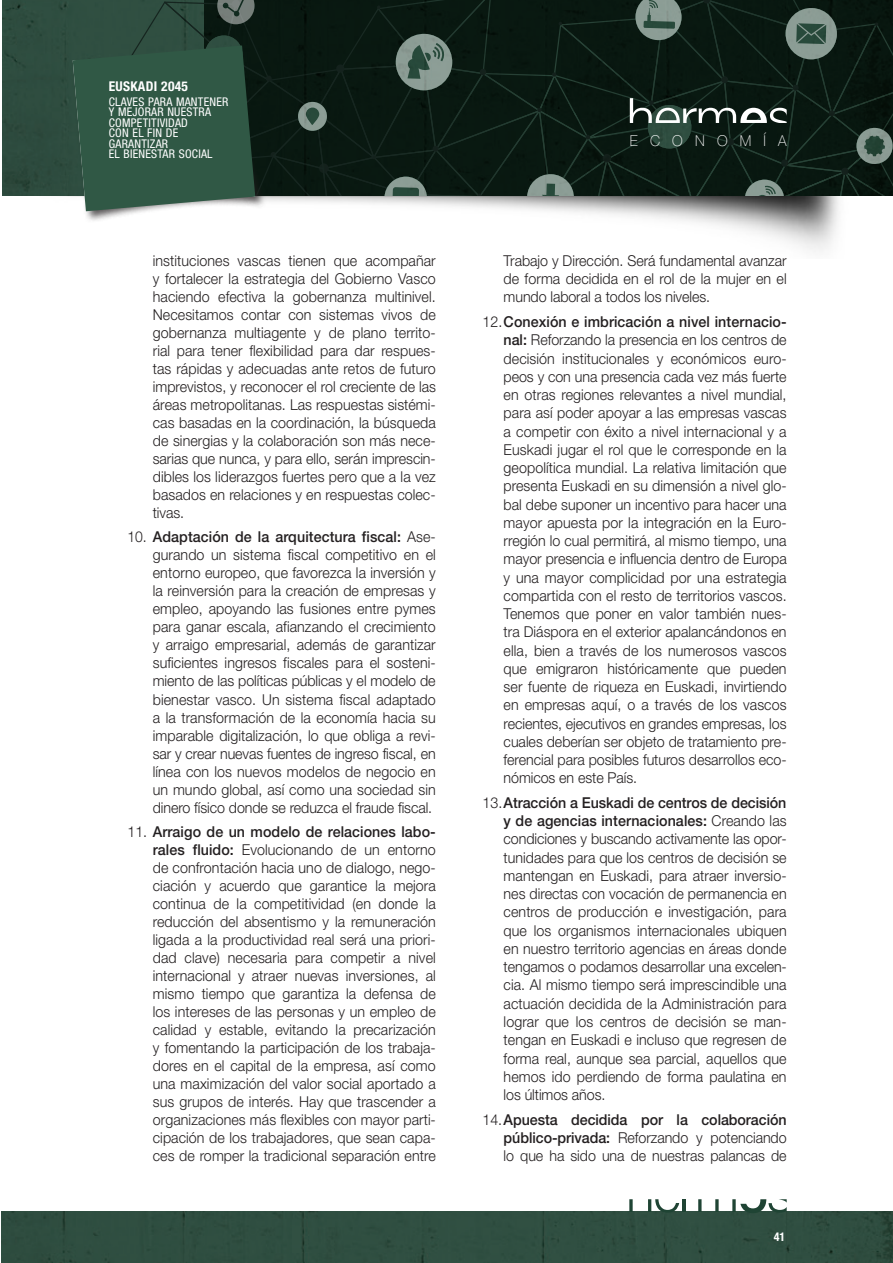
<style>
.page{position:relative;width:893px;height:1263px;background:#fff}
.page>*{position:absolute;margin:0;border:0;box-sizing:border-box;transform-origin:0 0}
.TEXTO_COMUN{font:300 15px/18.3px "Helvetica Neue LT Std";letter-spacing:-.005em;color:#231f20;text-align:justify;scale:.95 1}
.TEXTO_COMUN-2{font:300 15px/18px "Helvetica Neue LT Std";letter-spacing:-.005em;color:#231f20;text-align:justify;scale:.93 1}
.t1{font:100 15px "Helvetica Neue LT Std";letter-spacing:.86em;color:#fff;scale:.95 1}
.t2{font:700 condensed 13.5px "Helvetica Neue LT Std";letter-spacing:.02em;color:#fff}
.t3{font:condensed 12px/10.5px "Helvetica Neue LT Std";letter-spacing:.02em;color:#fff}
.t4{font:700 condensed 12px "Helvetica Neue LT Std";color:#fff}
.s1{font-weight:500}
</style>
<div class="page">
<div style="left:1px;top:1212px;width:892px;height:51px;background:#2f4e41"></div>
<svg style="left:629px;top:1199px;width:4px;height:13px"></svg>
<svg style="left:648px;top:1199px;width:38px;height:14px"></svg>
<svg style="left:715px;top:1199px;width:4px;height:13px"></svg>
<svg style="left:698px;top:1199px;width:3px;height:13px"></svg>
<svg style="left:732px;top:1199px;width:4px;height:13px"></svg>
<svg style="left:740px;top:1199px;width:47px;height:14px"></svg>
<div style="left:2px;top:0;width:71px;height:196px;background:#2e4c3f"></div>
<div style="left:71px;top:58px;width:196px;height:166px;background:#231f20;opacity:.75"></div>
<svg style="left:73px;top:0;width:820px;height:211px;background:#25382f"></svg>
<p class="t2" style="left:109px;top:78px;width:81px">EUSKADI 2045</p>
<p class="t3" style="left:109px;top:96px;width:121px">CLAVES PARA MANTENER<br>Y MEJORAR NUESTRA<br>COMPETITIVIDAD<br>CON EL FIN DE<br>GARANTIZAR<br>EL BIENESTAR SOCIAL</p>
<p class="TEXTO_COMUN" style="left:153px;top:251px;width:300px">instituciones vascas tienen que acompañar y fortalecer la estrategia del Gobierno Vasco haciendo efectiva la gobernanza multinivel.<br>Necesitamos contar con sistemas vivos de gobernanza multiagente y de plano territo&shy;rial para tener flexibilidad para dar respues&shy;tas rápidas y adecuadas ante retos de futuro imprevistos, y reconocer el rol creciente de las áreas metropolitanas. Las respuestas sistémi&shy;cas basadas en la coordinación, la búsqueda de sinergias y la colaboración son más nece&shy;sarias que nunca, y para ello, serán imprescin&shy;dibles los liderazgos fuertes pero que a la vez basados en relaciones y en respuestas colec&shy;tivas.</p>
<p class="TEXTO_COMUN-2" style="left:153px;top:528px;width:306px;text-indent:-25px">10. <span class="s1">Adaptación de la arquitectura fiscal:</span> Ase&shy;gurando un sistema fiscal competitivo en el entorno europeo, que favorezca la inversión y la reinversión para la creación de empresas y empleo, apoyando las fusiones entre pymes para ganar escala, afianzando el crecimiento y arraigo empresarial, además de garantizar suficientes ingresos fiscales para el sosteni&shy;miento de las políticas públicas y el modelo de bienestar vasco. Un sistema fiscal adaptado a la transformación de la economía hacia su imparable digitalización, lo que obliga a revi&shy;sar y crear nuevas fuentes de ingreso fiscal, en línea con los nuevos modelos de negocio en un mundo global, así como una sociedad sin dinero físico donde se reduzca el fraude fiscal.</p>
<p class="TEXTO_COMUN" style="left:153px;top:822px;width:299px;text-indent:-25px">11. <span class="s1">Arraigo de un modelo de relaciones labo&shy;rales fluido:</span> Evolucionando de un entorno de confrontación hacia uno de dialogo, nego&shy;ciación y acuerdo que garantice la mejora continua de la competitividad (en donde la reducción del absentismo y la remuneración ligada a la productividad real será una priori&shy;dad clave) necesaria para competir a nivel internacional y atraer nuevas inversiones, al mismo tiempo que garantiza la defensa de los intereses de las personas y un empleo de calidad y estable, evitando la precarización y fomentando la participación de los trabaja&shy;dores en el capital de la empresa, así como una maximización del valor social aportado a sus grupos de interés. Hay que trascender a organizaciones más flexibles con mayor parti&shy;cipación de los trabajadores, que sean capa&shy;ces de romper la tradicional separación entre</p>
<p class="t1" style="left:630px;top:132px;width:167px">ECONOMÍA</p>
<p class="TEXTO_COMUN" style="left:504px;top:251px;width:299px">Trabajo y Dirección. Será fundamental avanzar de forma decidida en el rol de la mujer en el mundo laboral a todos los niveles.</p>
<p class="TEXTO_COMUN" style="left:504px;top:312px;width:299px;text-indent:-21px">12.<span class="s1">Conexión e imbricación a nivel internacio&shy;nal:</span> Reforzando la presencia en los centros de decisión institucionales y económicos euro&shy;peos y con una presencia cada vez más fuerte en otras regiones relevantes a nivel mundial, para así poder apoyar a las empresas vascas a competir con éxito a nivel internacional y a Euskadi jugar el rol que le corresponde en la geopolítica mundial. La relativa limitación que presenta Euskadi en su dimensión a nivel glo&shy;bal debe suponer un incentivo para hacer una mayor apuesta por la integración en la Euro&shy;rregión lo cual permitirá, al mismo tiempo, una mayor presencia e influencia dentro de Europa y una mayor complicidad por una estrategia compartida con el resto de territorios vascos.<br>Tenemos que poner en valor también nues&shy;tra Diáspora en el exterior apalancándonos en ella, bien a través de los numerosos vascos que emigraron históricamente que pueden ser fuente de riqueza en Euskadi, invirtiendo en empresas aquí, o a través de los vascos recientes, ejecutivos en grandes empresas, los cuales deberían ser objeto de tratamiento pre&shy;ferencial para posibles futuros desarrollos eco&shy;nómicos en este País.</p>
<p class="TEXTO_COMUN" style="left:504px;top:793px;width:299px;text-indent:-21px">13.<span class="s1">Atracción a Euskadi de centros de decisión y de agencias internacionales:</span> Creando las condiciones y buscando activamente las opor&shy;tunidades para que los centros de decisión se mantengan en Euskadi, para atraer inversio&shy;nes directas con vocación de permanencia en centros de producción e investigación, para que los organismos internacionales ubiquen en nuestro territorio agencias en áreas donde tengamos o podamos desarrollar una excelen&shy;cia. Al mismo tiempo será imprescindible una actuación decidida de la Administración para lograr que los centros de decisión se man&shy;tengan en Euskadi e incluso que regresen de forma real, aunque sea parcial, aquellos que hemos ido perdiendo de forma paulatina en los últimos años.</p>
<p class="TEXTO_COMUN" style="left:504px;top:1110px;width:299px;text-indent:-21px">14.<span class="s1">Apuesta decidida por la colaboración público-privada:</span> Reforzando y potenciando lo que ha sido una de nuestras palancas de</p>
<p class="t4" style="left:774px;top:1229px;width:13px">41</p>
</div>
